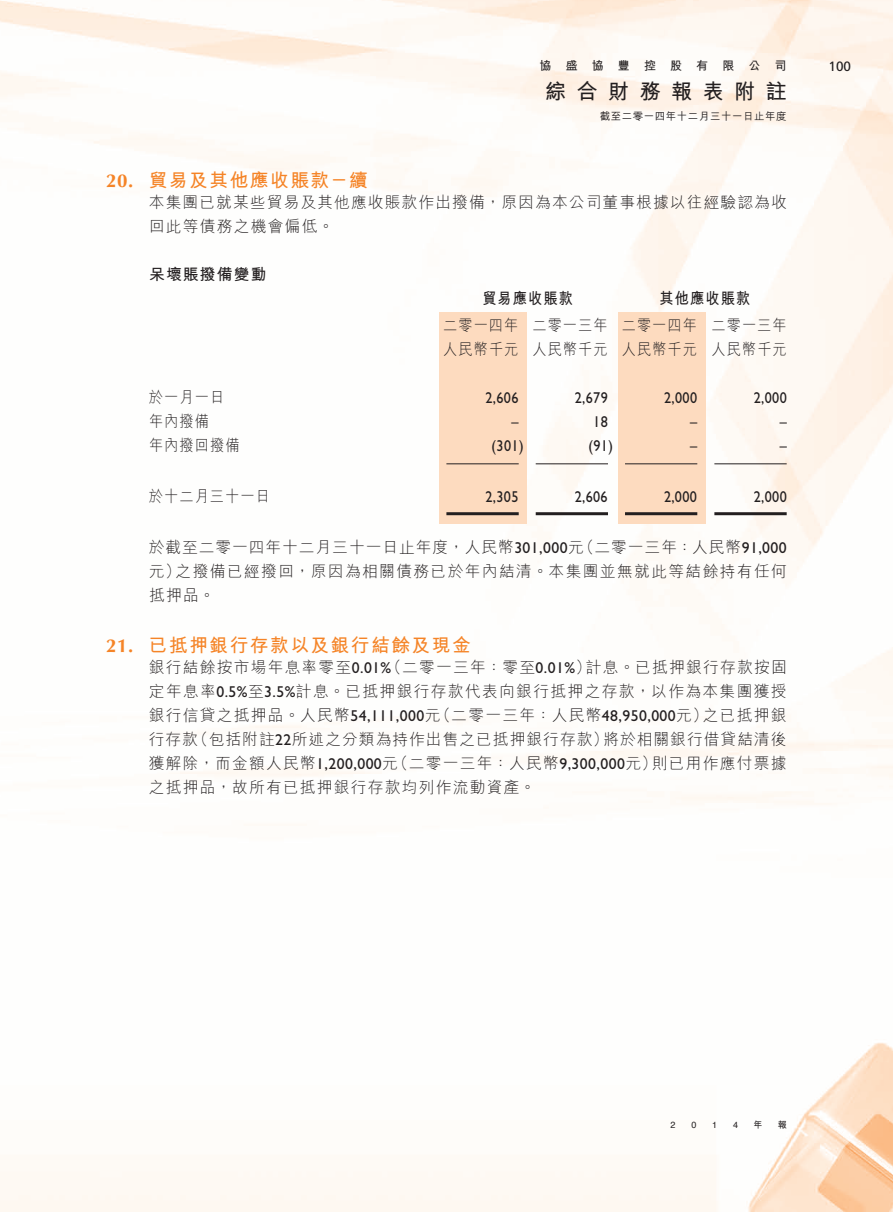
<style>
.page{position:relative;width:893px;height:1212px;background:#fff}
.page>*{position:absolute;margin:0;border:0;box-sizing:border-box;transform-origin:0 0}
.t1{font:700 21px "M Hei HK";letter-spacing:.5em;color:#231f20}
.t2{font:700 18.75px "M Hei HK";letter-spacing:.08em;color:#f58427}
.t3{font:700 18.75px "Optima LT Std";color:#f58427}
.t4{font:300 15.75px/24px "M Hei HK";letter-spacing:.08em;color:#231f20}
.t5{font:300 15.75px "M Hei HK";letter-spacing:.08em;color:#231f20;scale:.9 1}
.t6{font:15.75px "Gill Sans Std";letter-spacing:.03em;color:#231f20;scale:.9 1}
.t7{font:300 15.75px "M Hei HK";letter-spacing:.06em;color:#231f20}
.t8{font:700 15.75px "M Hei HK";letter-spacing:.08em;color:#231f20;scale:.9 1}
.t9{font:700 15.75px "M Hei HK";letter-spacing:.08em;color:#231f20}
.t10{font:13.5px "Frutiger LT Std";color:#231f20}
.t11{font:700 12px "M Hei HK";letter-spacing:1.175em;color:#231f20}
.t12{font:500 10.5px "M Hei HK";letter-spacing:.05em;color:#231f20}
.t13{font:9px "Helvetica";color:#231f20}
.t14{font:700 9px "M Hei HK";color:#231f20}
.s1{font-family:"Gill Sans Std";font-weight:400}
</style>
<div class="page">
<img style="left:0;top:0;width:893px;height:1212px">
<div style="left:439px;top:313px;width:88px;height:211px;background:#fddbbf"></div>
<div style="left:618px;top:313px;width:88px;height:211px;background:#fddbbf"></div>
<hr style="left:446px;top:463px;width:73px;height:1px;background:#231f20">
<hr style="left:536px;top:463px;width:72px;height:1px;background:#231f20">
<hr style="left:625px;top:463px;width:72px;height:1px;background:#231f20">
<hr style="left:714px;top:463px;width:73px;height:1px;background:#231f20">
<hr style="left:446px;top:512px;width:73px;height:3px;background:#231f20">
<hr style="left:536px;top:512px;width:72px;height:3px;background:#231f20">
<hr style="left:625px;top:512px;width:72px;height:3px;background:#231f20">
<hr style="left:714px;top:512px;width:73px;height:3px;background:#231f20">
<p class="t11" style="left:540px;top:57px;width:249px">協盛協豐控股有限公司</p>
<h1 class="t1" style="left:545px;top:76px;width:243px">綜合財務報表附註</h1>
<p class="t12" style="left:600px;top:108px;width:188px">截至二零一四年十二月三十一日止年度</p>
<p class="t3" style="left:106px;top:170px;width:29px">20.</p>
<p class="t3" style="left:106px;top:635px;width:29px">21.</p>
<p class="t2" style="left:149px;top:166px;width:220px">貿易及其他應收賬款－續</p>
<p class="t4" style="left:149px;top:190px;width:639px">本集團已就某些貿易及其他應收賬款作出撥備，原因為本公司董事根據以往經驗認為收回此等債務之機會偏低。</p>
<p class="t9" style="left:149px;top:263px;width:119px">呆壞賬撥備變動</p>
<p class="t8" style="left:660px;top:287px;width:102px">其他應收賬款</p>
<p class="t8" style="left:482px;top:287px;width:102px">貿易應收賬款</p>
<p class="t5" style="left:443px;top:314px;width:85px">二零一四年</p>
<p class="t5" style="left:532px;top:314px;width:85px">二零一三年</p>
<p class="t5" style="left:622px;top:314px;width:85px">二零一四年</p>
<p class="t5" style="left:711px;top:314px;width:85px">二零一三年</p>
<p class="t5" style="left:443px;top:338px;width:85px">人民幣千元</p>
<p class="t5" style="left:532px;top:338px;width:85px">人民幣千元</p>
<p class="t5" style="left:622px;top:338px;width:85px">人民幣千元</p>
<p class="t5" style="left:711px;top:338px;width:85px">人民幣千元</p>
<p class="t5" style="left:149px;top:386px;width:85px">於一月一日</p>
<p class="t6" style="left:485px;top:389px;width:38px">2,606</p>
<p class="t6" style="left:575px;top:389px;width:38px">2,679</p>
<p class="t6" style="left:664px;top:389px;width:38px">2,000</p>
<p class="t6" style="left:754px;top:389px;width:38px">2,000</p>
<p class="t5" style="left:149px;top:410px;width:68px">年內撥備</p>
<p class="t6" style="left:511px;top:413px;width:9px">–</p>
<p class="t6" style="left:593px;top:413px;width:18px">18</p>
<p class="t6" style="left:690px;top:413px;width:9px">–</p>
<p class="t6" style="left:780px;top:413px;width:9px">–</p>
<p class="t5" style="left:149px;top:434px;width:102px">年內撥回撥備</p>
<p class="t6" style="left:492px;top:437px;width:37px">)301(</p>
<p class="t6" style="left:588px;top:437px;width:29px">)91(</p>
<p class="t6" style="left:690px;top:437px;width:9px">–</p>
<p class="t6" style="left:780px;top:437px;width:9px">–</p>
<p class="t5" style="left:149px;top:485px;width:136px">於十二月三十一日</p>
<p class="t6" style="left:485px;top:488px;width:38px">2,305</p>
<p class="t6" style="left:575px;top:488px;width:38px">2,606</p>
<p class="t6" style="left:664px;top:488px;width:38px">2,000</p>
<p class="t6" style="left:754px;top:488px;width:38px">2,000</p>
<p class="t7" style="left:578px;top:536px;width:210px">（二零一三年：人民幣<span class="s1">91,000</span></p>
<p class="t4" style="left:176px;top:535px;width:613px;text-indent:-27px">於截至二零一四年十二月三十一日止年度，人民幣<span class="s1">301,000</span>元<br>之撥備已經撥回，原因為相關債務已於年內結清。本集團並無就此等結餘持有任何</p>
<p class="t4" style="left:149px;top:559px;width:68px">元）<br>抵押品。</p>
<p class="t2" style="left:149px;top:631px;width:323px">已抵押銀行存款以及銀行結餘及現金</p>
<p class="t4" style="left:386px;top:655px;width:207px">（二零一三年：零至<span class="s1">0.01%</span>）</p>
<p class="t4" style="left:149px;top:655px;width:244px">銀行結餘按市場年息率零至<span class="s1">0.01%</span></p>
<p class="t4" style="left:149px;top:679px;width:639px">定年息率<span class="s1">0.5%</span>至<span class="s1">3.5%</span>計息。已抵押銀行存款代表向銀行抵押之存款，以作為本集團獲授</p>
<p class="t4" style="left:703px;top:703px;width:85px">之已抵押銀</p>
<p class="t4" style="left:586px;top:655px;width:202px">計息。已抵押銀行存款按固</p>
<p class="t4" style="left:149px;top:703px;width:293px">銀行信貸之抵押品。人民幣<span class="s1">54,111,000</span>元</p>
<p class="t4" style="left:435px;top:703px;width:275px">（二零一三年：人民幣<span class="s1">48,950,000</span>元）</p>
<p class="t4" style="left:603px;top:727px;width:185px">將於相關銀行借貸結清後</p>
<p class="t4" style="left:193px;top:727px;width:418px">（包括附註<span class="s1">22</span>所述之分類為持作出售之已抵押銀行存款）</p>
<p class="t4" style="left:149px;top:727px;width:51px">行存款</p>
<p class="t4" style="left:393px;top:751px;width:266px">（二零一三年：人民幣<span class="s1">9,300,000</span>元）</p>
<p class="t4" style="left:652px;top:751px;width:136px">則已用作應付票據</p>
<p class="t4" style="left:149px;top:751px;width:388px">獲解除，而金額人民幣<span class="s1">1,200,000</span>元<br>之抵押品，故所有已抵押銀行存款均列作流動資產。</p>
<p class="t10" style="left:829px;top:58px;width:24px">100</p>
<p class="t13" style="left:670px;top:1118px;width:7px">2</p>
<p class="t13" style="left:691px;top:1118px;width:7px">0</p>
<p class="t13" style="left:712px;top:1118px;width:7px">1</p>
<p class="t13" style="left:733px;top:1118px;width:7px">4</p>
<p class="t14" style="left:753px;top:1118px;width:10px">年</p>
<p class="t14" style="left:778px;top:1118px;width:10px">報</p>
</div>
